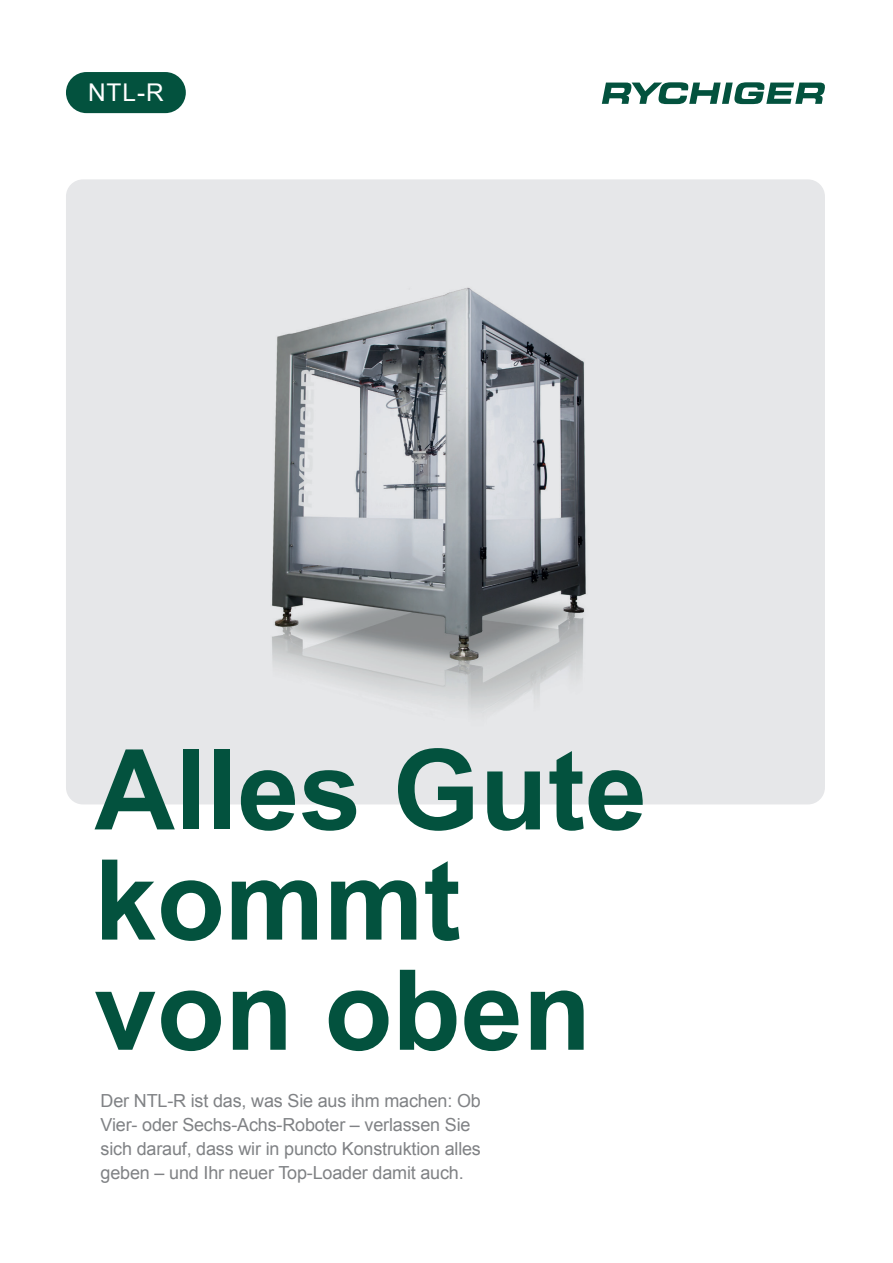
<style>
.page{position:relative;width:893px;height:1263px;background:#fff}
.page>*{position:absolute;margin:0;border:0;box-sizing:border-box;transform-origin:0 0}
.t1{font:700 111.75px/110.1px "Arial";color:#03523e}
.t2{font:24.45px "Arial";color:#fff}
.t3{font:18px/24px "Arial";letter-spacing:-.01em;color:#808285}
</style>
<div class="page">
<div style="left:66px;top:179px;width:759px;height:625px;background:#e6e7e9;border-radius:17px"></div>
<svg style="left:602px;top:82px;width:223px;height:22px"></svg>
<div style="left:66px;top:72px;width:120px;height:41px;background:#03523e;border-radius:21px"></div>
<img style="left:271px;top:287px;width:315px;height:426px">
<h2 class="t2" style="left:88px;top:76px;width:77px">NTL-R</h2>
<h1 class="t1" style="left:95px;top:739px;width:554px">Alles Gute kommt von oben</h1>
<p class="t3" style="left:101px;top:1089px;width:382px">Der NTL-R ist das, was Sie aus ihm machen: Ob Vier- oder Sechs-Achs-Roboter – verlassen Sie sich darauf, dass wir in puncto Konstruktion alles geben – und Ihr neuer Top-Loader damit auch.</p>
</div>
